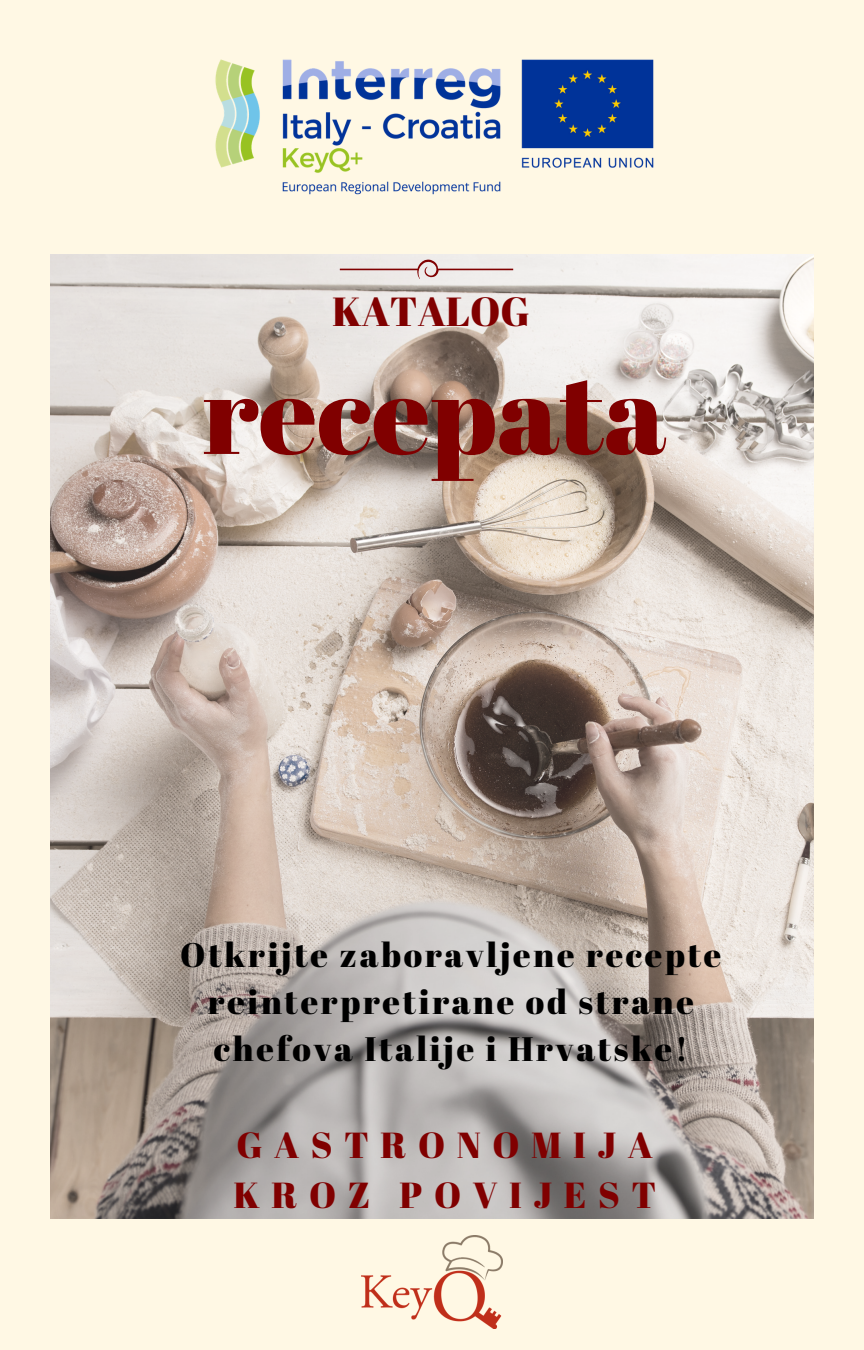
<style>
.page{position:relative;width:864px;height:1350px;background:#fff8e4}
.page>*{position:absolute;margin:0;border:0;box-sizing:border-box;transform-origin:0 0}
.t1{font:113.4px "Abril Fatface";color:#800000}
.t2{font:40.5px "Abril Fatface";color:#800000}
.t3{font:36.23px/50.6px "Abril Fatface";letter-spacing:.32em;color:#800000}
.t4{font:33.98px/47.2px "Abril Fatface";letter-spacing:.08em;color:#000;text-align:center}
</style>
<div class="page">
<img style="left:51px;top:255px;width:762px;height:963px">
<svg style="left:340px;top:259px;width:173px;height:20px"></svg>
<img style="left:215px;top:59px;width:439px;height:136px">
<img style="left:361px;top:1235px;width:142px;height:93px">
<p class="t2" style="left:332px;top:283px;width:199px">KATALOG</p>
<h1 class="t1" style="left:203px;top:334px;width:465px">recepata</h1>
<p class="t4" style="left:180px;top:930px;width:543px">Otkrijte zaboravljene recepte reinterpretirane od strane chefova Italije i Hrvatske!</p>
<p class="t3" style="left:233px;top:1118px;width:424px">GASTRONOMIJA<br>KROZ POVIJEST</p>
</div>
